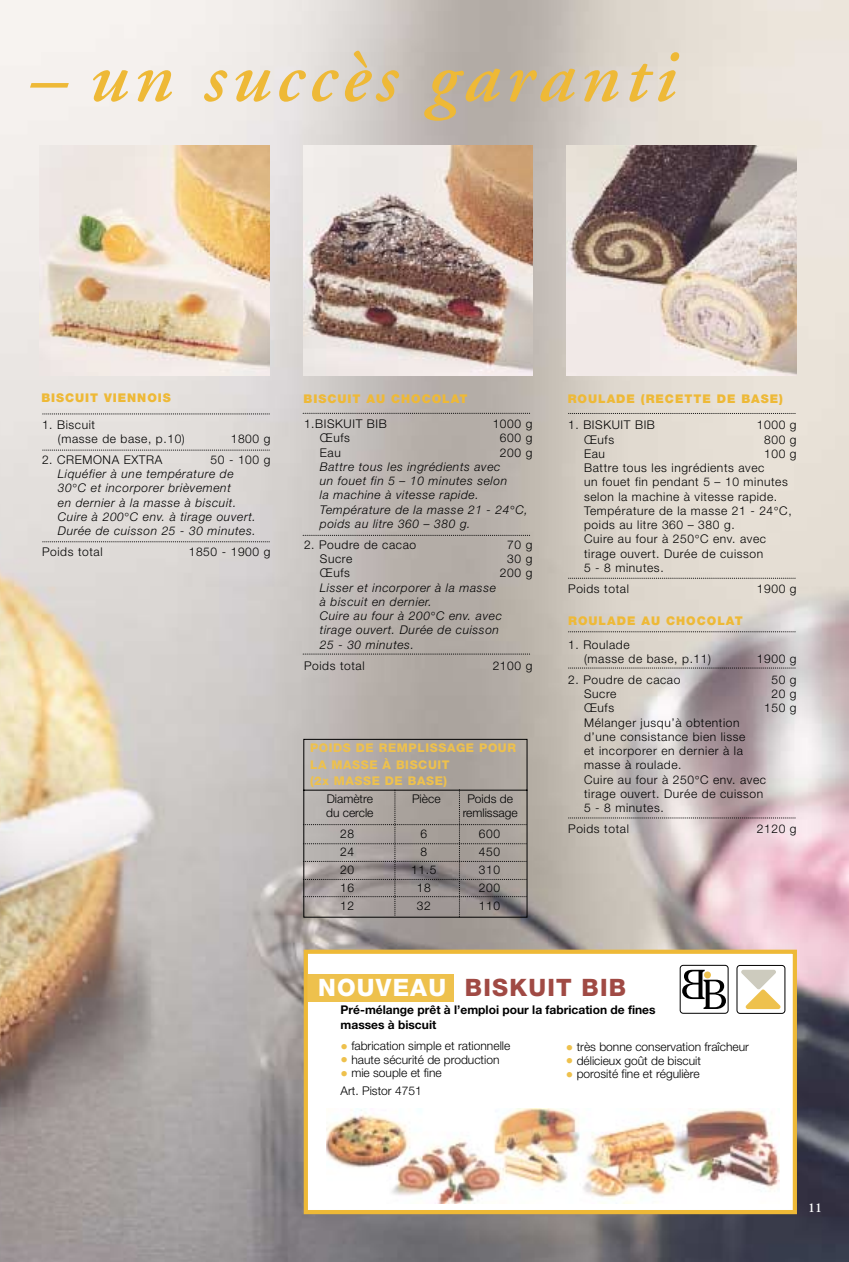
<style>
.page{position:relative;width:849px;height:1262px;background:#fff}
.page>*{position:absolute;margin:0;border:0;box-sizing:border-box;transform-origin:0 0}
.t1{font:italic 600 74.7px "Adobe Garamond";letter-spacing:.08em;color:#eeb937}
.t2{font:800 24px "Helvetica Neue";letter-spacing:.05em;color:#a04a44}
.t3{font:600 13.5px "Adobe Garamond";color:#fff}
.t4{font:300 12px/14.2px "Helvetica Neue";letter-spacing:.05em;color:#000}
.t5{font:italic 300 12px/14.2px "Helvetica Neue";letter-spacing:.05em;color:#000}
.t6{font:300 12px/18px "Helvetica Neue";color:#000}
.t7{font:900 12px "Helvetica Neue";letter-spacing:.08em;color:#eeb937}
.t8{font:700 12px/15px "Helvetica Neue";color:#000}
.t9{font:800 12px/16.5px "Helvetica Neue";letter-spacing:.05em;color:#eec14d}
.s1{color:#fff}
.s2{font-size:15px;color:#eec14d}
</style>
<div class="page">
<img style="left:0;top:0;width:849px;height:1261px">
<img style="left:40px;top:146px;width:229px;height:229px">
<img style="left:303px;top:146px;width:230px;height:229px">
<img style="left:567px;top:146px;width:230px;height:229px">
<div style="left:304px;top:949px;width:493px;height:265px;background:#fff;border:4px solid #eeb937"></div>
<div style="left:308px;top:974px;width:145px;height:27px;background:#eec14d"></div>
<div style="left:737px;top:965px;width:48px;height:48px;background:#fff;border:1px solid #000;border-radius:3px"></div>
<svg style="left:741px;top:969px;width:39px;height:40px"></svg>
<div style="left:680px;top:965px;width:48px;height:48px;background:#fff;border:1px solid #000;border-radius:3px"></div>
<svg style="left:682px;top:969px;width:44px;height:40px"></svg>
<div style="left:704px;top:971px;width:7px;height:7px;background:#eec14d;border-radius:50%"></div>
<svg style="left:569px;top:413px;width:227px;height:1px"></svg>
<svg style="left:569px;top:578px;width:227px;height:1px"></svg>
<svg style="left:569px;top:631px;width:227px;height:1px"></svg>
<svg style="left:569px;top:667px;width:227px;height:1px"></svg>
<svg style="left:569px;top:817px;width:227px;height:1px"></svg>
<svg style="left:303px;top:413px;width:227px;height:1px"></svg>
<svg style="left:303px;top:535px;width:227px;height:1px"></svg>
<svg style="left:303px;top:654px;width:227px;height:1px"></svg>
<svg style="left:43px;top:413px;width:227px;height:1px"></svg>
<svg style="left:43px;top:450px;width:227px;height:1px"></svg>
<svg style="left:43px;top:541px;width:227px;height:1px"></svg>
<svg style="left:303px;top:738px;width:225px;height:179px;background:#a19a96"></svg>
<img style="left:327px;top:1108px;width:452px;height:95px">
<svg style="left:774px;top:507px;width:4px;height:3px"></svg>
<svg style="left:695px;top:535px;width:4px;height:4px"></svg>
<svg style="left:695px;top:775px;width:4px;height:4px"></svg>
<svg style="left:511px;top:505px;width:3px;height:4px"></svg>
<svg style="left:431px;top:612px;width:4px;height:3px"></svg>
<svg style="left:73px;top:484px;width:4px;height:4px"></svg>
<svg style="left:125px;top:512px;width:4px;height:4px"></svg>
<h1 class="t1" style="left:26px;top:47px;width:648px">– un succès garanti</h1>
<p class="t7" style="left:41px;top:394px;width:131px">BISCUIT VIENNOIS</p>
<p class="t7" style="left:304px;top:394px;width:166px">BISCUIT AU CHOCOLAT</p>
<p class="t7" style="left:568px;top:394px;width:217px">ROULADE (RECETTE DE BASE)</p>
<p class="t4" style="left:58px;top:418px;width:128px;text-indent:-16px">1. Biscuit<br>(masse de base, p.10)</p>
<p class="t4" style="left:231px;top:432px;width:41px">1800 g</p>
<p class="t4" style="left:42px;top:453px;width:122px">2. CREMONA EXTRA</p>
<p class="t4" style="left:211px;top:453px;width:61px">50 - 100 g</p>
<p class="t5" style="left:58px;top:468px;width:199px">Liquéfier à une température de<br>30 C et incorporer brièvement<br>en dernier à la masse à biscuit.<br>Cuire à 200 C env. à tirage ouvert.<br>Durée de cuisson 25 - 30 minutes.</p>
<p class="t4" style="left:42px;top:546px;width:62px">Poids total</p>
<p class="t4" style="left:189px;top:546px;width:83px">1850 - 1900 g</p>
<p class="t4" style="left:304px;top:418px;width:84px">1.BISKUIT BIB</p>
<p class="t4" style="left:493px;top:418px;width:41px">1000 g</p>
<p class="t4" style="left:320px;top:432px;width:32px">Œufs</p>
<p class="t4" style="left:500px;top:432px;width:34px">600 g</p>
<p class="t4" style="left:320px;top:446px;width:22px">Eau</p>
<p class="t4" style="left:500px;top:446px;width:34px">200 g</p>
<p class="t5" style="left:320px;top:460px;width:210px">Battre tous les ingrédients avec<br>un fouet fin 5 – 10 minutes selon<br>la machine à vitesse rapide.<br>Température de la masse 21 - 24 C, poids au litre 360 – 380 g.</p>
<p class="t4" style="left:304px;top:538px;width:114px">2. Poudre de cacao</p>
<p class="t4" style="left:507px;top:538px;width:27px">70 g</p>
<p class="t4" style="left:320px;top:553px;width:34px">Sucre</p>
<p class="t4" style="left:507px;top:553px;width:27px">30 g</p>
<p class="t4" style="left:320px;top:567px;width:32px">Œufs</p>
<p class="t4" style="left:500px;top:567px;width:34px">200 g</p>
<p class="t5" style="left:320px;top:581px;width:184px">Lisser et incorporer à la masse à biscuit en dernier.<br>Cuire au four à 200 C env. avec tirage ouvert. Durée de cuisson<br>25 - 30 minutes.</p>
<p class="t4" style="left:304px;top:659px;width:62px">Poids total</p>
<p class="t4" style="left:493px;top:659px;width:41px">2100 g</p>
<p class="t4" style="left:568px;top:419px;width:88px">1. BISKUIT BIB</p>
<p class="t4" style="left:757px;top:419px;width:41px">1000 g</p>
<p class="t4" style="left:584px;top:433px;width:32px">Œufs</p>
<p class="t4" style="left:764px;top:433px;width:34px">800 g</p>
<p class="t4" style="left:584px;top:448px;width:22px">Eau</p>
<p class="t4" style="left:584px;top:448px;width:214px;text-indent:180px">100 g<br>Battre tous les ingrédients avec<br>un fouet fin pendant 5 – 10 minutes selon la machine à vitesse rapide.<br>Température de la masse 21 - 24 C, poids au litre 360 – 380 g.<br>Cuire au four à 250 C env. avec tirage ouvert. Durée de cuisson<br>5 - 8 minutes.</p>
<p class="t4" style="left:568px;top:583px;width:62px">Poids total</p>
<p class="t4" style="left:757px;top:583px;width:41px">1900 g</p>
<p class="t7" style="left:568px;top:616px;width:176px">ROULADE AU CHOCOLAT</p>
<p class="t4" style="left:584px;top:638px;width:128px;text-indent:-16px">1. Roulade<br>(masse de base, p.11)</p>
<p class="t4" style="left:757px;top:652px;width:41px">1900 g</p>
<p class="t9" style="left:310px;top:740px;width:208px">POIDS DE REMPLISSAGE POUR<br>LA MASSE À BISCUIT<br>(2x MASSE DE BASE)</p>
<p class="t6" style="left:327px;top:791px;width:48px">Diamètre</p>
<p class="t4" style="left:412px;top:792px;width:30px">Pièce</p>
<p class="t4" style="left:467px;top:792px;width:47px">Poids de</p>
<p class="t6" style="left:326px;top:805px;width:49px">du cercle</p>
<p class="t6" style="left:463px;top:805px;width:56px">remlissage</p>
<p class="t4" style="left:340px;top:828px;width:15px">28</p>
<p class="t4" style="left:420px;top:828px;width:8px">6</p>
<p class="t4" style="left:479px;top:828px;width:23px">600</p>
<p class="t4" style="left:340px;top:846px;width:15px">24</p>
<p class="t4" style="left:420px;top:846px;width:8px">8</p>
<p class="t4" style="left:479px;top:846px;width:23px">450</p>
<p class="t4" style="left:340px;top:864px;width:15px">20</p>
<p class="t4" style="left:411px;top:864px;width:27px">11.5</p>
<p class="t4" style="left:479px;top:864px;width:23px">310</p>
<p class="t4" style="left:340px;top:882px;width:15px">16</p>
<p class="t4" style="left:417px;top:882px;width:15px">18</p>
<p class="t4" style="left:479px;top:882px;width:23px">200</p>
<p class="t4" style="left:340px;top:900px;width:15px">12</p>
<p class="t4" style="left:417px;top:900px;width:15px">32</p>
<p class="t4" style="left:479px;top:900px;width:23px">110</p>
<p class="t4" style="left:568px;top:673px;width:114px">2. Poudre de cacao</p>
<p class="t4" style="left:771px;top:673px;width:27px">50 g</p>
<p class="t4" style="left:584px;top:688px;width:34px">Sucre</p>
<p class="t4" style="left:771px;top:688px;width:27px">20 g</p>
<p class="t4" style="left:584px;top:702px;width:32px">Œufs</p>
<p class="t4" style="left:764px;top:702px;width:34px">150 g</p>
<p class="t4" style="left:584px;top:716px;width:184px">Mélanger jusqu’à obtention d’une consistance bien lisse<br>et incorporer en dernier à la masse à roulade.<br>Cuire au four à 250 C env. avec tirage ouvert. Durée de cuisson<br>5 - 8 minutes.</p>
<p class="t4" style="left:568px;top:823px;width:62px">Poids total</p>
<p class="t4" style="left:757px;top:823px;width:41px">2120 g</p>
<h2 class="t2" style="left:318px;top:979px;width:310px"><span class="s1">NOUVEAU</span> BISKUIT BIB</h2>
<p class="t8" style="left:341px;top:1003px;width:316px">Pré-mélange prêt à l’emploi pour la fabrication de fines masses à biscuit</p>
<p class="t6" style="left:341px;top:1038px;width:171px"><span class="s2">•</span> fabrication simple et rationnelle</p>
<p class="t6" style="left:341px;top:1051px;width:160px"><span class="s2">•</span> haute sécurité de production</p>
<p class="t6" style="left:341px;top:1065px;width:103px"><span class="s2">•</span> mie souple et fine<br>Art. Pistor 4751</p>
<p class="t6" style="left:566px;top:1039px;width:185px"><span class="s2">•</span> très bonne conservation fraîcheur</p>
<p class="t6" style="left:566px;top:1052px;width:137px"><span class="s2">•</span> délicieux goût de biscuit</p>
<p class="t6" style="left:566px;top:1066px;width:135px"><span class="s2">•</span> porosité fine et régulière</p>
<p class="t3" style="left:808px;top:1202px;width:15px">11</p>
</div>
